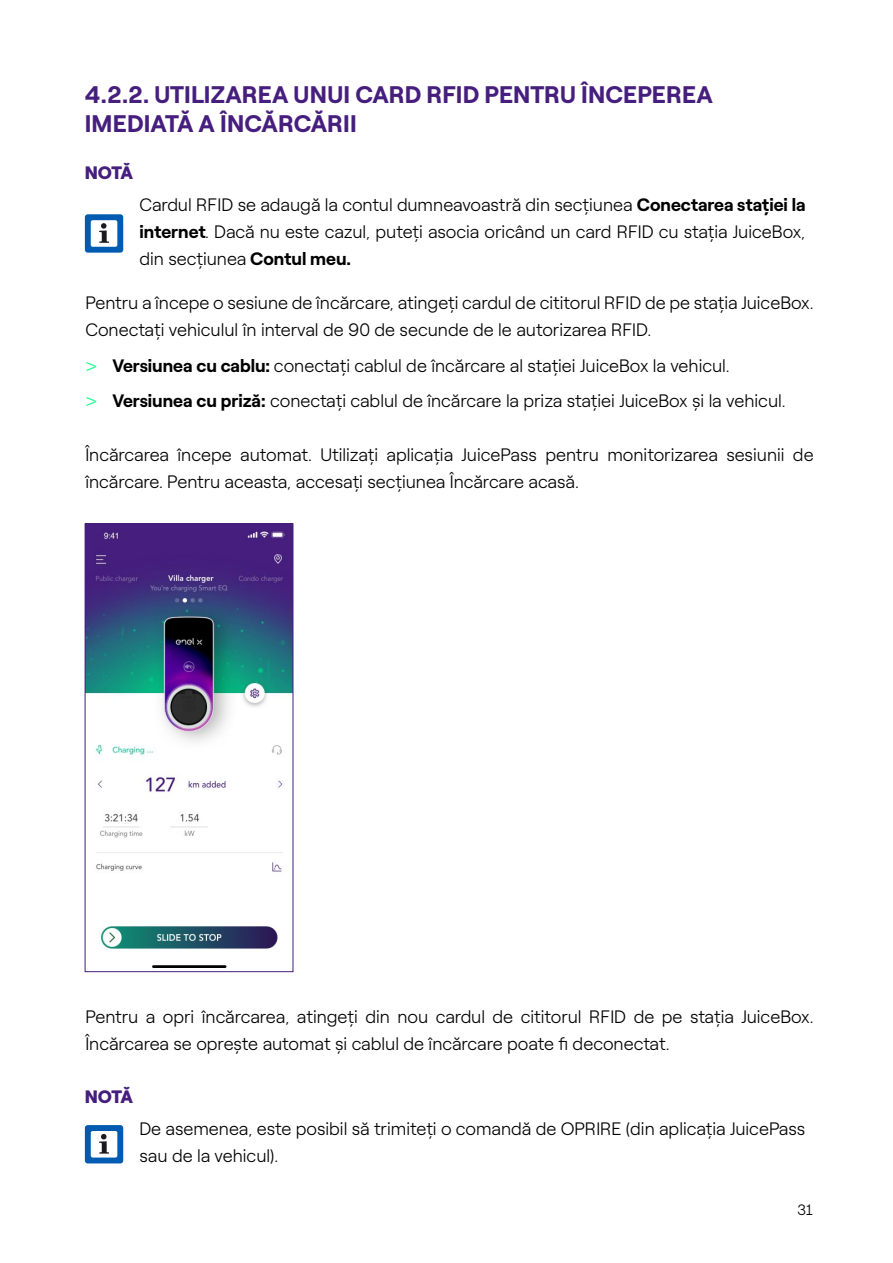
<style>
.page{position:relative;width:893px;height:1263px;background:#fff}
.page>*{position:absolute;margin:0;border:0;box-sizing:border-box;transform-origin:0 0}
.t1{font:700 24px/28.8px "Roobert ENEL";color:#461e7d}
.t2{font:300 18px/27px "Roobert ENEL";color:#000}
.t3{font:900 18px "Roobert ENEL";letter-spacing:-.035em;color:#461e7d}
.t4{font:300 15px "Roobert ENEL";color:#000}
.s1{font-weight:700}
.s2{font-family:"Avenir";font-weight:500;color:#2afd95}
</style>
<div class="page">
<img style="left:87px;top:525px;width:204px;height:443px">
<div style="left:85px;top:523px;width:208px;height:449px;border:1px solid #461e7d"></div>
<div style="left:85px;top:214px;width:38px;height:39px;background:#005bb1;border-radius:3px"></div>
<div style="left:91px;top:220px;width:26px;height:27px;background:#fff;border-radius:2px"></div>
<svg style="left:99px;top:223px;width:10px;height:20px"></svg>
<div style="left:85px;top:1125px;width:38px;height:38px;background:#005bb1;border-radius:3px"></div>
<div style="left:91px;top:1131px;width:26px;height:26px;background:#fff;border-radius:2px"></div>
<svg style="left:99px;top:1134px;width:10px;height:19px"></svg>
<h1 class="t1" style="left:85px;top:78px;width:630px">4.2.2. UTILIZAREA UNUI CARD RFID PENTRU ÎNCEPEREA<br>IMEDIATĂ A ÎNCĂRCĂRII</h1>
<p class="t3" style="left:85px;top:158px;width:50px">NOTĂ</p>
<p class="t2" style="left:139px;top:190px;width:667px;text-align:justify">Cardul RFID se adaugă la contul dumneavoastră din secțiunea <span class="s1">Conectarea stației la internet</span>. Dacă nu este cazul, puteți asocia oricând un card RFID cu stația JuiceBox, din secțiunea <span class="s1">Contul meu.</span></p>
<p class="t2" style="left:85px;top:288px;width:730px"><sup>v</sup>Pentru a începe o sesiune de încărcare, atingeți cardul de cititorul RFID de pe stația JuiceBox.<br>Conectați vehiculul în interval de 90 de secunde de le autorizarea RFID.</p>
<p class="t2" style="left:85px;top:346px;width:702px;line-height:35.5px"><span class="s2">&gt;</span> <span class="s1">Versiunea cu cablu:</span> conectați cablul de încărcare al stației JuiceBox la vehicul.<br><span class="s2">&gt;</span> <span class="s1">Versiunea cu priză:</span> conectați cablul de încărcare la priza stației JuiceBox și la vehicul.</p>
<p class="t2" style="left:85px;top:440px;width:730px">Încărcarea începe automat. Utilizați aplicația JuicePass pentru monitorizarea sesiunii de încărcare. Pentru aceasta, accesați secțiunea Încărcare acasă.</p>
<p class="t2" style="left:85px;top:1002px;width:730px">Pentru a opri încărcarea, atingeți din nou cardul de cititorul RFID de pe stația JuiceBox.<br>Încărcarea se oprește automat și cablul de încărcare poate fi deconectat.</p>
<p class="t3" style="left:85px;top:1082px;width:50px">NOTĂ</p>
<p class="t2" style="left:139px;top:1114px;width:667px">De asemenea, este posibil să trimiteți o comandă de OPRIRE (din aplicația JuicePass sau de la vehicul).</p>
<p class="t4" style="left:797px;top:1199px;width:18px">31</p>
</div>
